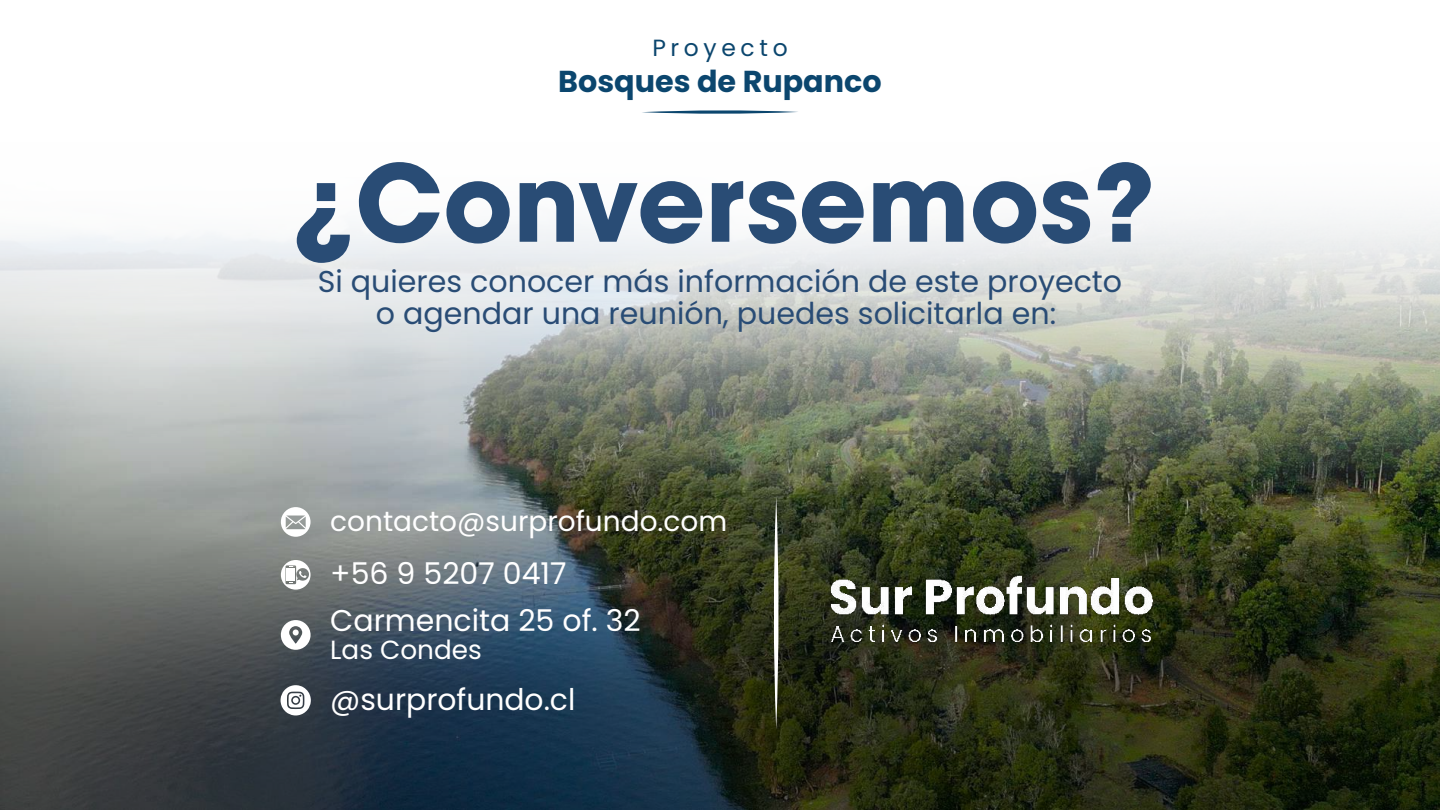
<style>
.page{position:relative;width:1440px;height:810px;background:#fff}
.page>*{position:absolute;margin:0;border:0;box-sizing:border-box;transform-origin:0 0}
.t1{font:700 105.68px "ITC Avant Garde Pro";color:#294c75}
.t2{font:700 30.22px "Poppins";color:#0b466e}
.t3{font:30.08px/32px "Poppins";color:#294c75;text-align:center}
.t4{font:30px "Poppins";color:#fff}
.t5{font:29.78px "Poppins";color:#fff}
.t6{font:27.97px "Poppins";color:#fff}
.t7{font:26.25px "Poppins";color:#fff}
.t8{font:23.4px "Poppins";letter-spacing:.2em;color:#0b466e}
</style>
<div class="page">
<svg style="left:0;top:398px;width:1440px;height:68px;background:#7e8678"></svg>
<svg style="left:0;top:215px;width:1440px;height:183px"></svg>
<img style="left:0;top:466px;width:1440px;height:344px">
<svg style="left:642px;top:110px;width:156px;height:4px"></svg>
<svg style="left:281px;top:507px;width:30px;height:30px"></svg>
<svg style="left:281px;top:560px;width:30px;height:30px"></svg>
<svg style="left:281px;top:620px;width:30px;height:30px"></svg>
<svg style="left:281px;top:685px;width:30px;height:30px"></svg>
<svg style="left:773px;top:496px;width:6px;height:233px"></svg>
<img style="left:825px;top:571px;width:334px;height:83px">
<p class="t8" style="left:652px;top:34px;width:137px">Proyecto</p>
<p class="t2" style="left:558px;top:64px;width:325px">Bosques de Rupanco</p>
<h1 class="t1" style="left:292px;top:132px;width:864px">¿Conversemos?</h1>
<p class="t3" style="left:318px;top:266px;width:806px">Si quieres conocer más información de este proyecto o agendar una reunión, puedes solicitarla en:</p>
<p class="t6" style="left:330px;top:505px;width:398px">contacto@surprofundo.com</p>
<p class="t4" style="left:330px;top:557px;width:238px">+56 9 5207 0417</p>
<p class="t4" style="left:330px;top:603px;width:312px">Carmencita 25 of. 32</p>
<p class="t7" style="left:330px;top:635px;width:153px">Las Condes</p>
<p class="t5" style="left:330px;top:682px;width:247px">@surprofundo.cl</p>
</div>
